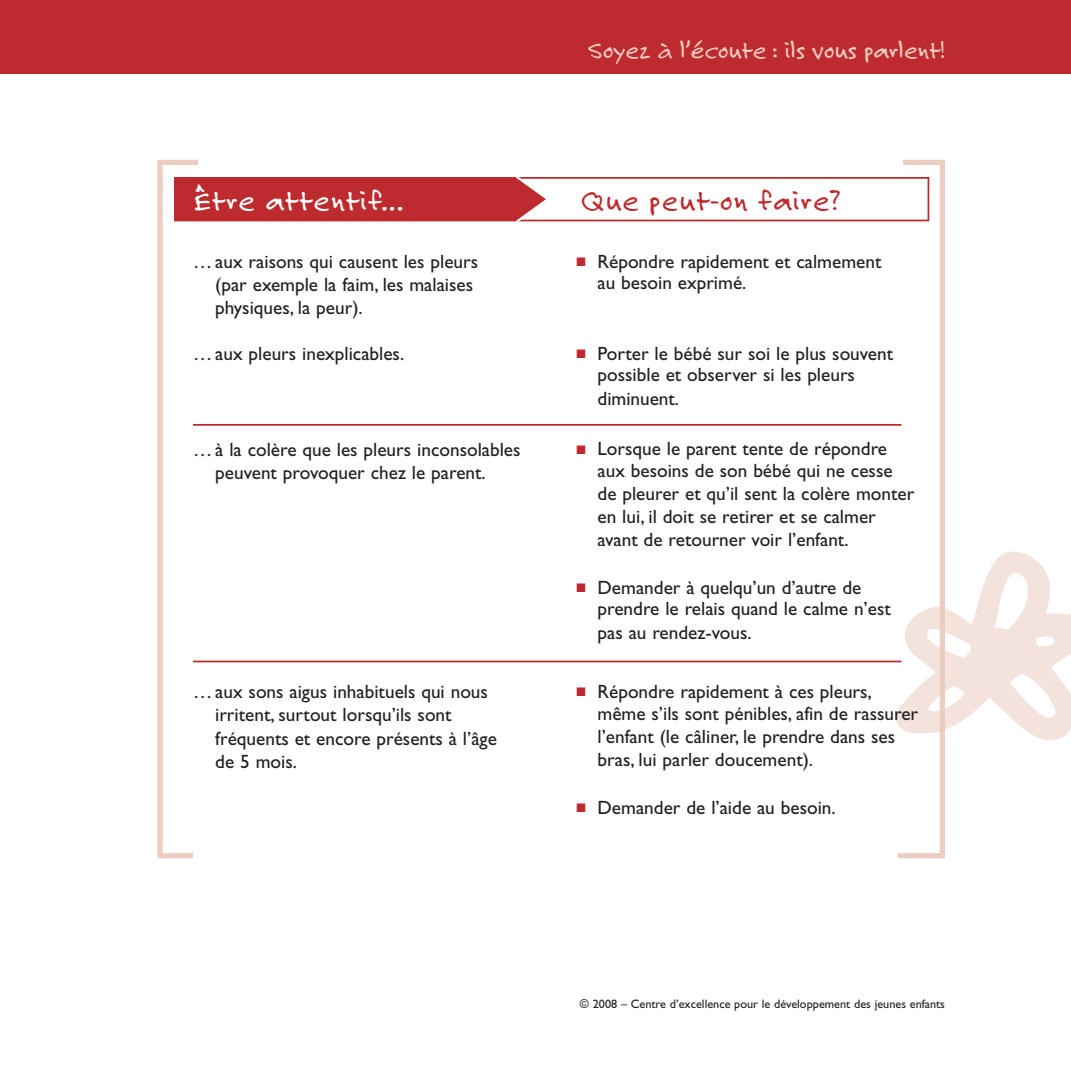
<style>
.page{position:relative;width:1071px;height:1071px;background:#fff}
.page>*{position:absolute;margin:0;border:0;box-sizing:border-box;transform-origin:0 0}
.t1{font:31.5px "Felt Tip Roman";letter-spacing:.035em;color:#be2b2e}
.t2{font:31.5px "Felt Tip Roman";letter-spacing:.035em;color:#fff}
.t3{font:26.25px "Felt Tip Roman";color:#eccdc1}
.t4{font:19.25px/23.1px "Gill Sans";color:#231f20}
.t5{font:12.25px "Gill Sans";color:#231f20}
.s1{color:#be2b2e}
.s2{font-style:italic}
</style>
<div class="page">
<svg style="left:895px;top:552px;width:176px;height:188px"></svg>
<div style="left:0;top:0;width:1071px;height:73px;background:#be2b2e"></div>
<hr style="left:193px;top:424px;width:709px;height:2px;background:#be2b2e">
<hr style="left:193px;top:661px;width:709px;height:1px;background:#be2b2e">
<svg style="left:175px;top:177px;width:754px;height:45px"></svg>
<h2 class="t3" style="left:588px;top:34px;width:358px">Soyez à l’écoute : ils vous parlent!</h2>
<h1 class="t2" style="left:193px;top:180px;width:212px">Être attentif...</h1>
<h1 class="t1" style="left:581px;top:180px;width:261px">Que peut-on faire?</h1>
<p class="t4" style="left:598px;top:253px;width:285px;line-height:21.3px;text-indent:-21px"><span class="s1">■</span> Répondre rapidement et calmement au besoin exprimé.</p>
<p class="t4" style="left:215px;top:252px;width:264px;text-indent:-22px">… aux raisons qui causent les pleurs (par exemple la faim, les malaises physiques, la peur).</p>
<p class="t4" style="left:193px;top:344px;width:213px">… aux pleurs inexplicables.</p>
<p class="t4" style="left:598px;top:345px;width:297px;line-height:22.2px;text-indent:-21px"><span class="s1">■</span> Porter le bébé sur soi le plus souvent possible et observer si les pleurs diminuent.</p>
<p class="t4" style="left:598px;top:440px;width:318px;text-indent:-21px"><span class="s1">■</span> Lorsque le parent tente de répondre aux besoins de son bébé qui ne cesse de pleurer et qu’il sent la colère monter en lui, il doit se retirer et se calmer avant de retourner voir l’enfant.</p>
<p class="t4" style="left:598px;top:579px;width:295px;line-height:22.2px;text-indent:-21px"><span class="s1">■</span> Demander à quelqu’un d’autre de prendre le relais quand le calme n’est pas au rendez-vous.</p>
<p class="t4" style="left:215px;top:440px;width:307px;text-indent:-22px">… à la colère que les pleurs inconsolables peuvent provoquer chez le parent.</p>
<p class="t4" style="left:215px;top:682px;width:283px;text-indent:-22px">… aux sons aigus inhabituels qui nous irritent, surtout lorsqu’ils sont fréquents et encore présents à l’âge de 5 mois.</p>
<p class="t4" style="left:598px;top:682px;width:322px;line-height:22.6px;text-indent:-21px"><span class="s1">■</span> Répondre rapidement à ces pleurs, même s’ils sont pénibles, afin de rassurer l’enfant (le câliner, le prendre dans ses bras, lui parler doucement).</p>
<p class="t4" style="left:576px;top:798px;width:261px"><span class="s1">■</span> Demander de l’aide au besoin.</p>
<p class="t5" style="left:580px;top:999px;width:367px"><span class="s2">©</span> 2008 – Centre d’excellence pour le développement des jeunes enfants</p>
</div>
